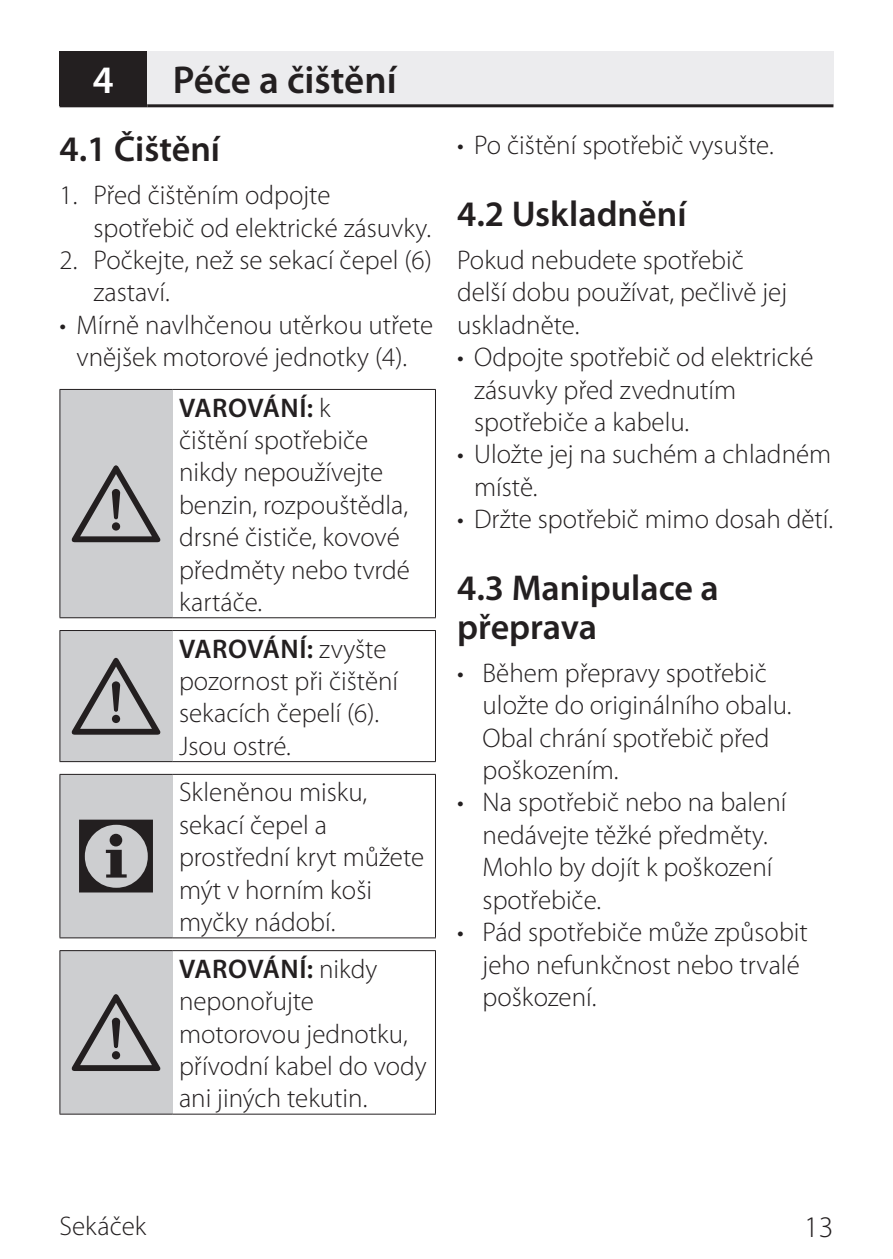
<style>
.page{position:relative;width:893px;height:1259px;background:#fff}
.page>*{position:absolute;margin:0;border:0;box-sizing:border-box;transform-origin:0 0}
.t1{font:107.4px "ZIWARNUN";color:#231f20}
.t2{font:96px "ZIWARNUN";color:#231f20}
.Nadpis_13{font:600 39px "Myriad Pro";color:#231f20}
.Nadpis_13-2{font:600 39px "Myriad Pro";color:#fff}
.Podnadpis_12{font:600 36px/39px "Myriad Pro";color:#231f20}
.t3{font:300 30px "Myriad Pro";color:#231f20}
.Základný_9{font:300 27px/32.4px "Myriad Pro";color:#231f20}
.Odsadený_9_5{font:300 27px/32.4px "Myriad Pro";color:#231f20}
.Odsadené_body_9{font:300 27px/32.4px "Myriad Pro";color:#231f20}
.Základný_9_5{font:300 27px/32.4px "Myriad Pro";color:#231f20}
.Odsadené_čísla_9{font:300 27px/32.4px "Myriad Pro";color:#231f20}
.s1{font-weight:600}
</style>
<div class="page">
<div style="left:60px;top:51px;width:87px;height:55px;background:#231f20"></div>
<div style="left:147px;top:51px;width:686px;height:55px;background:#ececee"></div>
<hr style="left:60px;top:104px;width:87px;height:3px;background:#231f20">
<hr style="left:147px;top:104px;width:686px;height:3px;background:#231f20">
<div style="left:60px;top:389px;width:112px;height:229px;background:#cdced0"></div>
<hr style="left:60px;top:389px;width:112px;height:1px;background:#231f20">
<hr style="left:59px;top:390px;width:1px;height:227px;background:#231f20">
<hr style="left:172px;top:389px;width:264px;height:1px;background:#231f20">
<hr style="left:435px;top:390px;width:1px;height:227px;background:#231f20">
<hr style="left:60px;top:617px;width:112px;height:1px;background:#231f20">
<hr style="left:172px;top:617px;width:264px;height:1px;background:#231f20">
<div style="left:60px;top:630px;width:112px;height:131px;background:#cdced0"></div>
<hr style="left:60px;top:630px;width:112px;height:1px;background:#231f20">
<hr style="left:59px;top:631px;width:1px;height:130px;background:#231f20">
<hr style="left:172px;top:630px;width:264px;height:1px;background:#231f20">
<hr style="left:435px;top:631px;width:1px;height:130px;background:#231f20">
<hr style="left:60px;top:761px;width:112px;height:1px;background:#231f20">
<hr style="left:172px;top:761px;width:264px;height:1px;background:#231f20">
<div style="left:60px;top:774px;width:112px;height:164px;background:#cdced0"></div>
<hr style="left:60px;top:774px;width:112px;height:1px;background:#231f20">
<hr style="left:59px;top:775px;width:1px;height:162px;background:#231f20">
<hr style="left:172px;top:774px;width:264px;height:1px;background:#231f20">
<hr style="left:435px;top:775px;width:1px;height:162px;background:#231f20">
<hr style="left:60px;top:937px;width:112px;height:1px;background:#231f20">
<hr style="left:172px;top:937px;width:264px;height:1px;background:#231f20">
<div style="left:60px;top:950px;width:112px;height:164px;background:#cdced0"></div>
<hr style="left:60px;top:950px;width:112px;height:1px;background:#231f20">
<hr style="left:59px;top:951px;width:1px;height:162px;background:#231f20">
<hr style="left:172px;top:950px;width:264px;height:1px;background:#231f20">
<hr style="left:435px;top:951px;width:1px;height:162px;background:#231f20">
<hr style="left:60px;top:1113px;width:112px;height:1px;background:#231f20">
<hr style="left:172px;top:1113px;width:264px;height:1px;background:#231f20">
<p class="Nadpis_13-2" style="left:93px;top:55px;width:22px">4</p>
<p class="Nadpis_13" style="left:173px;top:55px;width:225px">Péče a čištění</p>
<p class="Podnadpis_12" style="left:60px;top:128px;width:162px">4.1 Čištění</p>
<p class="Odsadené_čísla_9" style="left:94px;top:179px;width:339px;text-indent:-34px">1. Před čištěním odpojte spotřebič od elektrické zásuvky.</p>
<p class="Odsadené_čísla_9" style="left:94px;top:244px;width:340px;text-indent:-34px">2. Počkejte, než se sekací čepel (6) zastaví.</p>
<p class="Odsadené_body_9" style="left:60px;top:309px;width:375px;text-align:center">• Mírně navlhčenou utěrkou utřete vnějšek motorové jednotky (4).</p>
<p class="t2" style="left:72px;top:453px;width:94px">A</p>
<p class="t2" style="left:72px;top:645px;width:94px">A</p>
<p class="t1" style="left:73px;top:799px;width:93px">C</p>
<p class="t2" style="left:72px;top:981px;width:94px">A</p>
<p class="Základný_9_5" style="left:179px;top:392px;width:233px"><span class="s1">VAROVÁNÍ:</span> k<br>čištění spotřebiče nikdy nepoužívejte benzin, rozpouštědla, drsné čističe, kovové předměty nebo tvrdé kartáče.</p>
<p class="Základný_9" style="left:179px;top:633px;width:221px"><span class="s1">VAROVÁNÍ:</span> zvyšte pozornost při čištění sekacích čepelí (6).<br>Jsou ostré.</p>
<p class="Základný_9" style="left:179px;top:776px;width:247px">Skleněnou misku, sekací čepel a prostřední kryt můžete mýt v horním koši myčky nádobí.</p>
<p class="Základný_9" style="left:179px;top:953px;width:249px"><span class="s1">VAROVÁNÍ:</span> nikdy neponořujte motorovou jednotku, přívodní kabel do vody ani jiných tekutin.</p>
<p class="Odsadené_body_9" style="left:457px;top:129px;width:318px">• Po čištění spotřebič vysušte.</p>
<p class="Podnadpis_12" style="left:457px;top:193px;width:231px">4.2 Uskladnění</p>
<p class="Základný_9" style="left:457px;top:244px;width:331px">Pokud nebudete spotřebič delší dobu používat, pečlivě jej uskladněte.</p>
<p class="Odsadené_body_9" style="left:474px;top:341px;width:341px;text-indent:-17px">• Odpojte spotřebič od elektrické zásuvky před zvednutím spotřebiče a kabelu.</p>
<p class="Odsadené_body_9" style="left:474px;top:438px;width:359px;text-indent:-17px">• Uložte jej na suchém a chladném místě.</p>
<p class="Odsadené_body_9" style="left:457px;top:503px;width:378px">• Držte spotřebič mimo dosah dětí.</p>
<p class="Podnadpis_12" style="left:457px;top:567px;width:263px">4.3 Manipulace a přeprava</p>
<p class="Odsadený_9_5" style="left:483px;top:657px;width:310px;text-indent:-26px">• Během přepravy spotřebič uložte do originálního obalu.<br>Obal chrání spotřebič před poškozením.</p>
<p class="Odsadený_9_5" style="left:483px;top:786px;width:305px;text-indent:-26px">• Na spotřebič nebo na balení nedávejte těžké předměty.<br>Mohlo by dojít k poškození spotřebiče.</p>
<p class="Odsadený_9_5" style="left:483px;top:916px;width:327px;text-indent:-26px">• Pád spotřebiče může způsobit jeho nefunkčnost nebo trvalé poškození.</p>
<p class="Základný_9_5" style="left:60px;top:1209px;width:88px">Sekáček</p>
<p class="t3" style="left:804px;top:1210px;width:31px">13</p>
</div>
